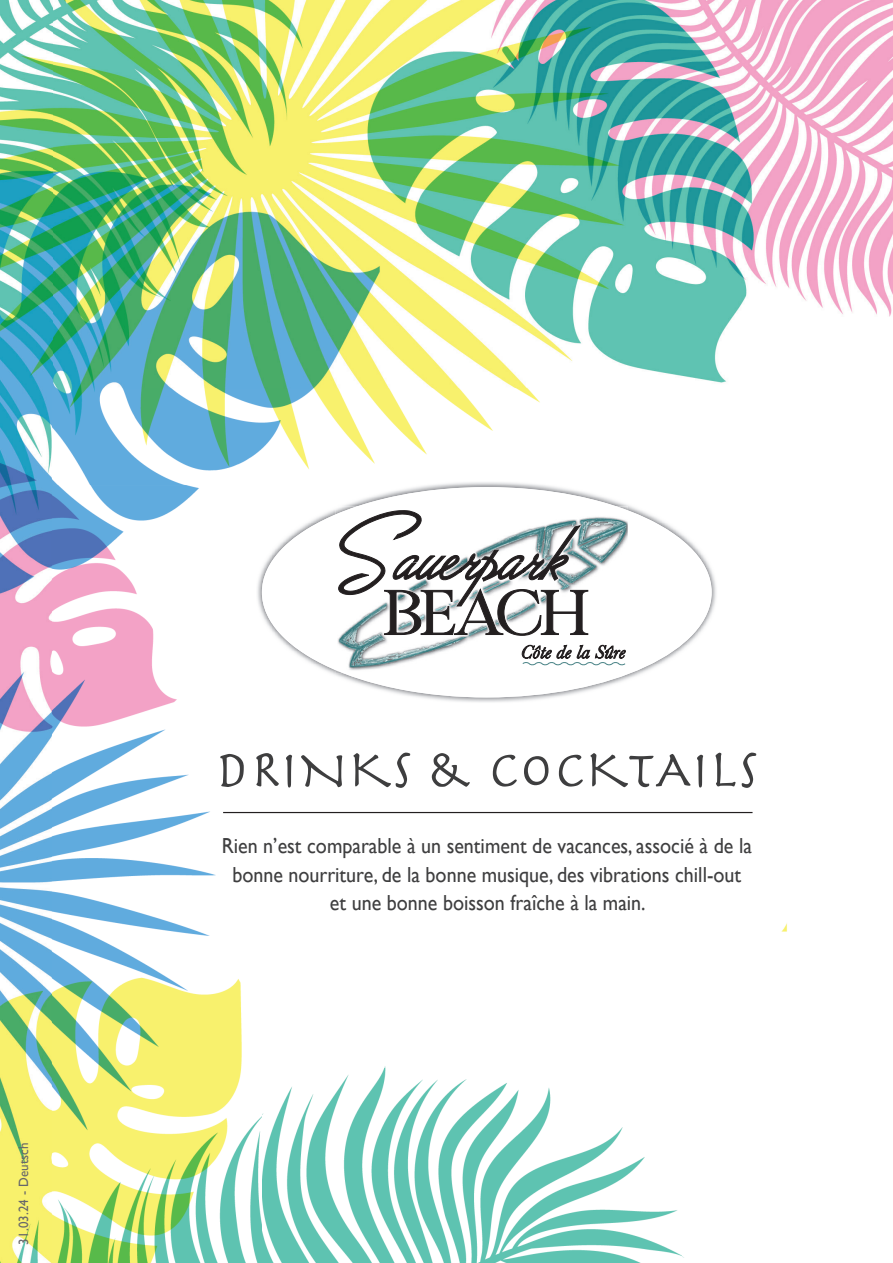
<style>
.page{position:relative;width:893px;height:1263px;background:#fff}
.page>*{position:absolute;margin:0;border:0;box-sizing:border-box;transform-origin:0 0}
.t1{font:54px "Herculanum";color:#3e3e3f}
.t2{font:21.75px/28.5px "Gill Sans";color:#3e3e3f;text-align:center;scale:.92 1}
.t3{font:13.5px "Gill Sans";letter-spacing:.01em;color:#67676a;scale:.96 1}
</style>
<div class="page">
<img style="left:53px;top:0;width:840px;height:388px">
<img style="left:0;top:0;width:53px;height:1263px">
<img style="left:52px;top:388px;width:488px;height:97px">
<img style="left:52px;top:485px;width:210px;height:778px">
<img style="left:262px;top:811px;width:421px;height:452px">
<img style="left:256px;top:481px;width:460px;height:222px">
<div style="left:262px;top:487px;width:450px;height:210px;background:#fff;border-radius:50%"></div>
<img style="left:337px;top:517px;width:291px;height:154px">
<svg style="left:338px;top:510px;width:250px;height:125px"></svg>
<svg style="left:522px;top:645px;width:104px;height:21px"></svg>
<hr style="left:223px;top:812px;width:529px;height:1px;background:#231f20">
<p class="t3" style="left:16px;top:1244px;width:108px;rotate:-90deg">31.03.24 - Deutsch</p>
<h1 class="t1" style="left:215px;top:735px;width:545px">DRINKS &amp; COCKTAILS</h1>
<p class="t2" style="left:222px;top:831px;width:578px">Rien n’est comparable à un sentiment de vacances, associé à de la bonne nourriture, de la bonne musique, des vibrations chill-out et une bonne boisson fraîche à la main.</p>
</div>
